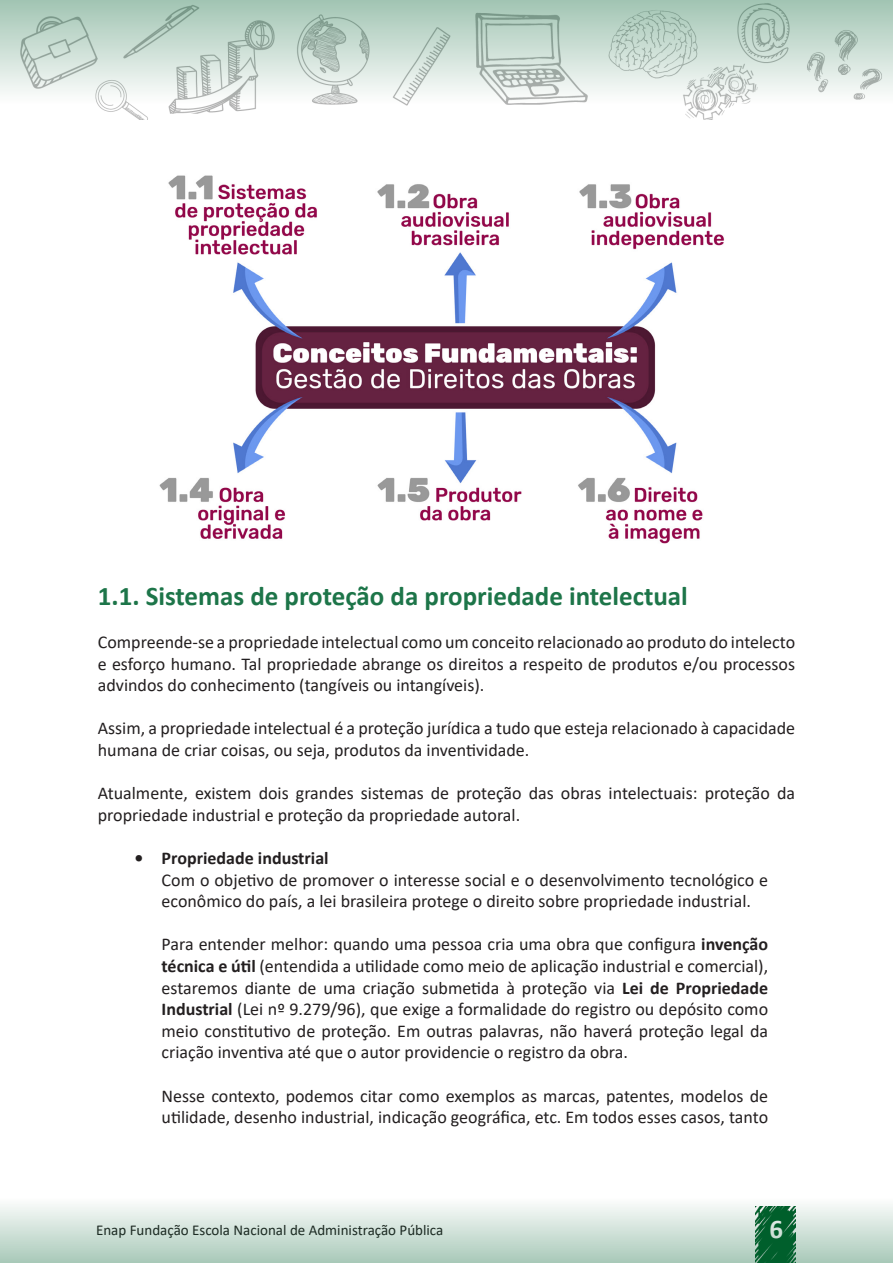
<style>
.page{position:relative;width:893px;height:1263px;background:#fff}
.page>*{position:absolute;margin:0;border:0;box-sizing:border-box;transform-origin:0 0}
.Sub-titulo{font:700 27px "Calibri";color:#1d7549}
.t1{font:700 27px "Calibri";color:#fff}
.Bullets_marcação_II{font:18px/21.6px "Calibri";color:#231f20}
.texto{font:18px/21.6px "Calibri";color:#231f20}
.t2{font:700 18px "Calibri";color:#231f20}
.t3{font:15px "Calibri";color:#231f20}
.s1{font-weight:700}
</style>
<div class="page">
<svg style="left:0;top:0;width:893px;height:120px"></svg>
<svg style="left:0;top:1205px;width:893px;height:58px;background:#c5dad0"></svg>
<img style="left:159px;top:175px;width:565px;height:369px">
<p class="Sub-titulo" style="left:98px;top:577px;width:592px">1.1. Sistemas de proteção da propriedade intelectual</p>
<p class="texto" style="left:98px;top:631px;width:699px;text-align:justify">Compreende-se a propriedade intelectual como um conceito relacionado ao produto do intelecto e esforço humano. Tal propriedade abrange os direitos a respeito de produtos e/ou processos advindos do conhecimento (tangíveis ou intangíveis).</p>
<p class="texto" style="left:98px;top:717px;width:699px">Assim, a propriedade intelectual é a proteção jurídica a tudo que esteja relacionado à capacidade humana de criar coisas, ou seja, produtos da inventividade.</p>
<p class="texto" style="left:98px;top:782px;width:699px">Atualmente, existem dois grandes sistemas de proteção das obras intelectuais: proteção da propriedade industrial e proteção da propriedade autoral.</p>
<p class="t2" style="left:135px;top:845px;width:196px">• Propriedade industrial</p>
<p class="Bullets_marcação_II" style="left:162px;top:868px;width:608px">Com o objetivo de promover o interesse social e o desenvolvimento tecnológico e econômico do país, a lei brasileira protege o direito sobre propriedade industrial.</p>
<p class="Bullets_marcação_II" style="left:162px;top:933px;width:608px;text-align:justify">Para entender melhor: quando uma pessoa cria uma obra que configura <span class="s1">invenção técnica e útil</span> (entendida a utilidade como meio de aplicação industrial e comercial), estaremos diante de uma criação submetida à proteção via <span class="s1">Lei de Propriedade Industrial</span> (Lei nº 9.279/96), que exige a formalidade do registro ou depósito como meio constitutivo de proteção. Em outras palavras, não haverá proteção legal da criação inventiva até que o autor providencie o registro da obra.</p>
<p class="Bullets_marcação_II" style="left:162px;top:1084px;width:608px">Nesse contexto, podemos citar como exemplos as marcas, patentes, modelos de utilidade, desenho industrial, indicação geográfica, etc. Em todos esses casos, tanto</p>
<p class="t3" style="left:96px;top:1220px;width:349px">Enap Fundação Escola Nacional de Administração Pública</p>
<h1 class="t1" style="left:769px;top:1210px;width:15px">6</h1>
</div>
